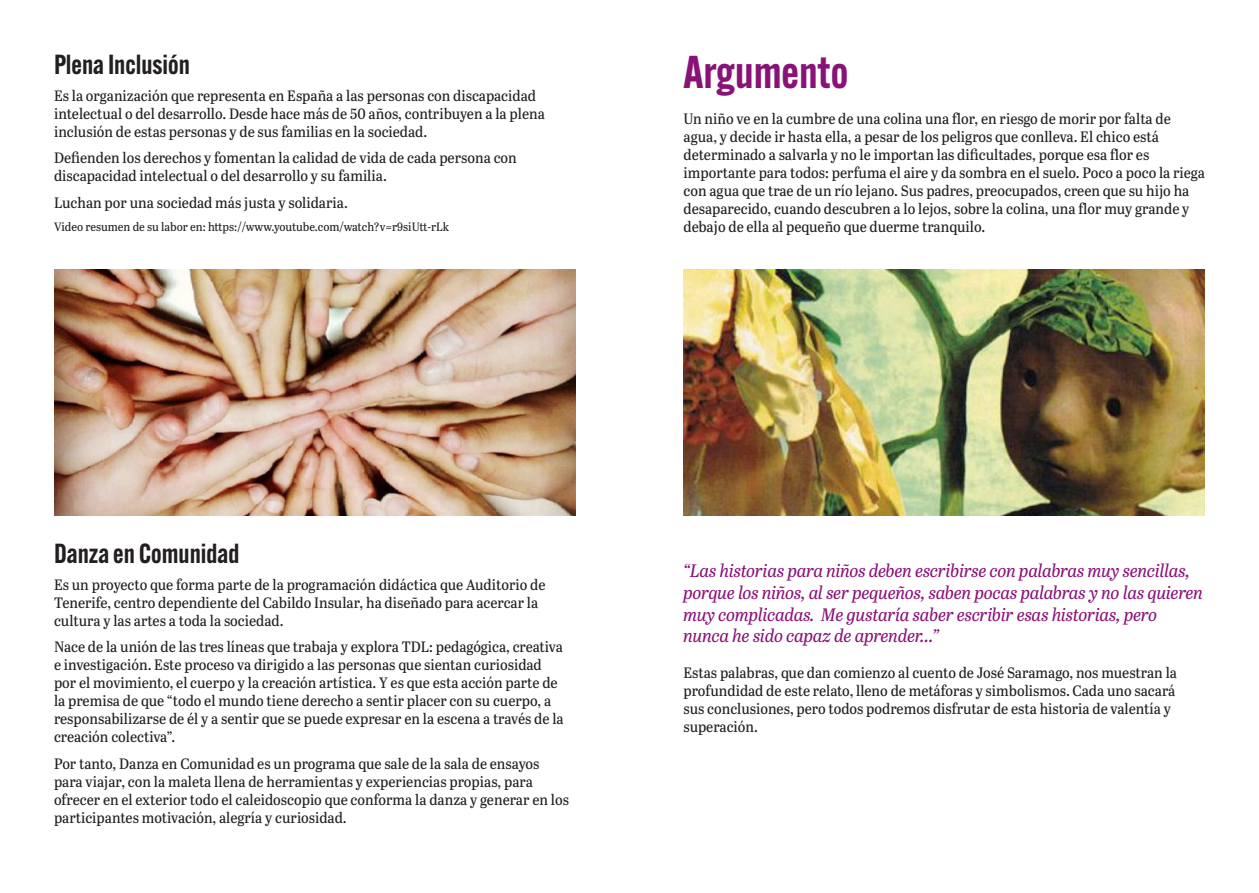
<style>
.page{position:relative;width:1259px;height:893px;background:#fff}
.page>*{position:absolute;margin:0;border:0;box-sizing:border-box;transform-origin:0 0}
.Headline{font:600 45px "Alternate Gothic ATF";color:#881277}
.Subhead{font:600 27px "Alternate Gothic ATF";color:#231f20}
.t1{font:italic 18px/21.6px "Abril Titling Nar";letter-spacing:-.005em;color:#881277}
.t2{font:15px/18px "Abril Titling Nar";color:#231f20}
.t3{font:12px "Abril Titling Nar";color:#231f20}
</style>
<div class="page">
<img style="left:54px;top:269px;width:521px;height:246px">
<img style="left:683px;top:269px;width:522px;height:246px">
<p class="Subhead" style="left:54px;top:47px;width:137px">Plena Inclusión</p>
<p class="t2" style="left:54px;top:86px;width:492px">Es la organización que representa en España a las personas con discapacidad intelectual o del desarrollo. Desde hace más de 50 años, contribuyen a la plena inclusión de estas personas y de sus familias en la sociedad.</p>
<p class="t2" style="left:54px;top:148px;width:464px">Defienden los derechos y fomentan la calidad de vida de cada persona con discapacidad intelectual o del desarrollo y su familia.</p>
<p class="t2" style="left:54px;top:193px;width:295px">Luchan por una sociedad más justa y solidaria.</p>
<p class="t3" style="left:54px;top:218px;width:397px">Video resumen de su labor en: https://www.youtube.com/watch?v=r9siUtt-rLk</p>
<p class="Headline" style="left:683px;top:43px;width:166px">Argumento</p>
<p class="t2" style="left:683px;top:109px;width:523px">Un niño ve en la cumbre de una colina una flor, en riesgo de morir por falta de agua, y decide ir hasta ella, a pesar de los peligros que conlleva. El chico está determinado a salvarla y no le importan las dificultades, porque esa flor es importante para todos: perfuma el aire y da sombra en el suelo. Poco a poco la riega con agua que trae de un río lejano. Sus padres, preocupados, creen que su hijo ha desaparecido, cuando descubren a lo lejos, sobre la colina, una flor muy grande y debajo de ella al pequeño que duerme tranquilo.</p>
<p class="Subhead" style="left:54px;top:536px;width:187px">Danza en Comunidad</p>
<p class="t2" style="left:54px;top:575px;width:493px">Es un proyecto que forma parte de la programación didáctica que Auditorio de<br>Tenerife, centro dependiente del Cabildo Insular, ha diseñado para acercar la cultura y las artes a toda la sociedad.</p>
<p class="t2" style="left:54px;top:637px;width:511px">Nace de la unión de las tres líneas que trabaja y explora TDL: pedagógica, creativa e investigación. Este proceso va dirigido a las personas que sientan curiosidad por el movimiento, el cuerpo y la creación artística. Y es que esta acción parte de la premisa de que “todo el mundo tiene derecho a sentir placer con su cuerpo, a responsabilizarse de él y a sentir que se puede expresar en la escena a través de la creación colectiva”.</p>
<p class="t2" style="left:54px;top:754px;width:516px">Por tanto, Danza en Comunidad es un programa que sale de la sala de ensayos para viajar, con la maleta llena de herramientas y experiencias propias, para ofrecer en el exterior todo el caleidoscopio que conforma la danza y generar en los participantes motivación, alegría y curiosidad.</p>
<p class="t1" style="left:683px;top:559px;width:521px">“Las historias para niños deben escribirse con palabras muy sencillas, porque los niños, al ser pequeños, saben pocas palabras y no las quieren muy complicadas. Me gustaría saber escribir esas historias, pero nunca he sido capaz de aprender…”</p>
<p class="t2" style="left:683px;top:663px;width:495px">Estas palabras, que dan comienzo al cuento de José Saramago, nos muestran la profundidad de este relato, lleno de metáforas y simbolismos. Cada uno sacará sus conclusiones, pero todos podremos disfrutar de esta historia de valentía y superación.</p>
</div>
